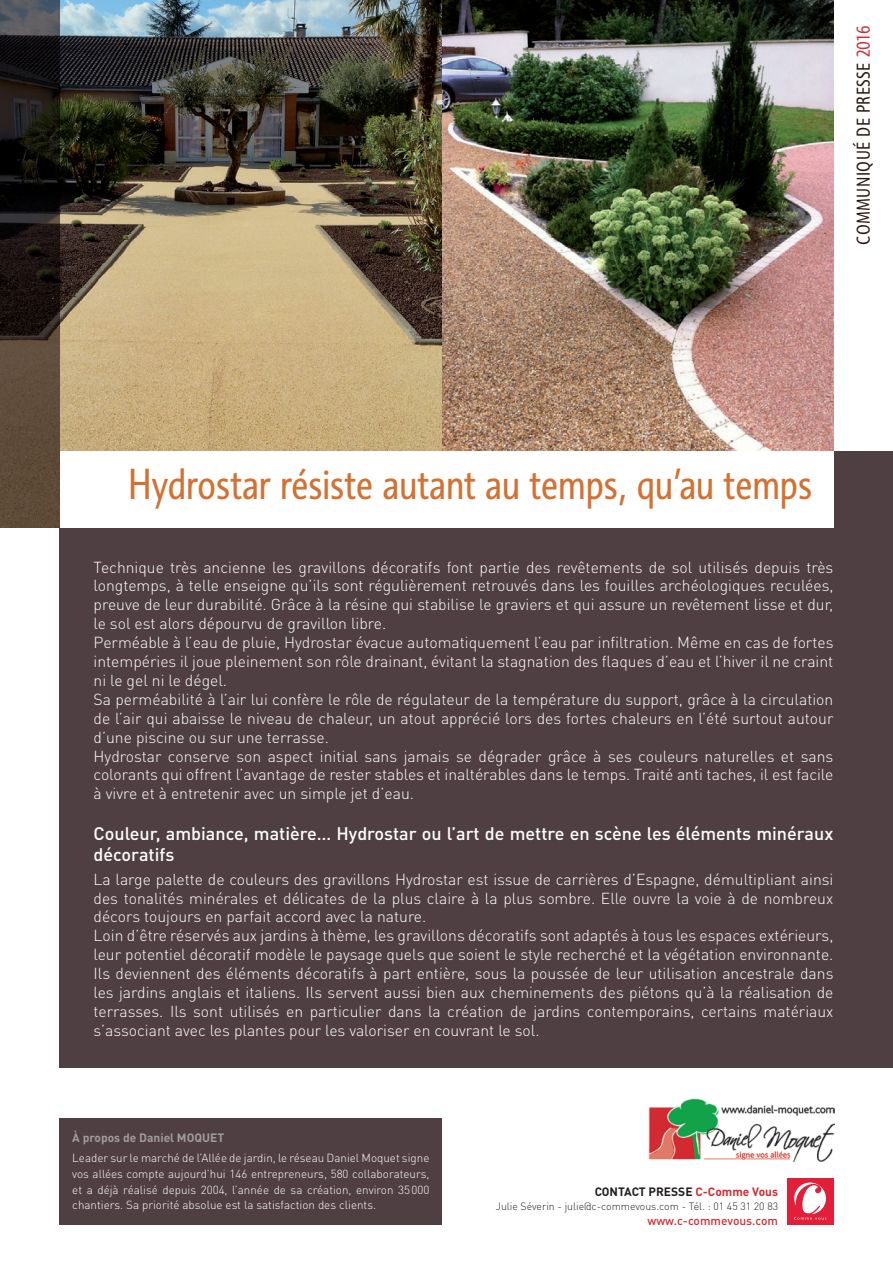
<style>
.page{position:relative;width:893px;height:1263px;background:#fff}
.page>*{position:absolute;margin:0;border:0;box-sizing:border-box;transform-origin:0 0}
.t1{font:condensed 42px "Informa Pro";color:#d37133}
.t2{font:500 18px/21.6px "DIN Pro";color:#fff}
.t3{font:condensed 18px "Informa Pro";letter-spacing:.025em;color:#2c1812}
.t4{font:300 15.75px/18.9px "DIN Pro";color:#fff}
.t5{font:700 12px "DIN Pro";color:#231f20}
.t6{font:700 12px "DIN Pro";color:#9f9c9c}
.t7{font:500 12px "DIN Pro";color:#d22c33}
.t8{font:300 11.7px/15.8px "DIN Pro";color:#fff;text-align:justify}
.t9{font:300 10.5px "DIN Pro";color:#231f20}
.s1{color:#d22c33}
</style>
<div class="page">
<div style="left:60px;top:451px;width:833px;height:616px;background:#4f3f43"></div>
<img style="left:60px;top:0;width:382px;height:451px">
<img style="left:442px;top:0;width:391px;height:451px">
<svg style="left:0;top:0;width:60px;height:527px;background:#342b24"></svg>
<img style="left:648px;top:1098px;width:187px;height:63px">
<div style="left:60px;top:451px;width:773px;height:76px;background:#fff"></div>
<div style="left:60px;top:1118px;width:382px;height:107px;background:#4f3f43"></div>
<div style="left:787px;top:1178px;width:46px;height:47px;background:#e21e38"></div>
<svg style="left:794px;top:1182px;width:32px;height:38px"></svg>
<p class="t3" style="left:852px;top:245px;width:220px;rotate:-90deg">COMMUNIQUÉ DE PRESSE <span class="s1">2016</span></p>
<h1 class="t1" style="left:128px;top:459px;width:686px">Hydrostar résiste autant au temps, qu’au temps</h1>
<p class="t4" style="left:94px;top:557px;width:741px">Technique très ancienne les gravillons décoratifs font partie des revêtements de sol utilisés depuis très longtemps, à telle enseigne qu’ils sont régulièrement retrouvés dans les fouilles archéologiques reculées, preuve de leur durabilité. Grâce à la résine qui stabilise le graviers et qui assure un revêtement lisse et dur, le sol est alors dépourvu de gravillon libre.<br>Perméable à l’eau de pluie, Hydrostar évacue automatiquement l’eau par infiltration. Même en cas de fortes intempéries il joue pleinement son rôle drainant, évitant la stagnation des flaques d’eau et l’hiver il ne craint ni le gel ni le dégel.<br>Sa perméabilité à l’air lui confère le rôle de régulateur de la température du support, grâce à la circulation de l’air qui abaisse le niveau de chaleur, un atout apprécié lors des fortes chaleurs en l’été surtout autour d’une piscine ou sur une terrasse.<br>Hydrostar conserve son aspect initial sans jamais se dégrader grâce à ses couleurs naturelles et sans colorants qui offrent l’avantage de rester stables et inaltérables dans le temps. Traité anti taches, il est facile à vivre et à entretenir avec un simple jet d’eau.</p>
<p class="t2" style="left:94px;top:822px;width:741px">Couleur, ambiance, matière… Hydrostar ou l’art de mettre en scène les éléments minéraux décoratifs</p>
<p class="t4" style="left:94px;top:869px;width:741px">La large palette de couleurs des gravillons Hydrostar est issue de carrières d’Espagne, démultipliant ainsi des tonalités minérales et délicates de la plus claire à la plus sombre. Elle ouvre la voie à de nombreux décors toujours en parfait accord avec la nature.<br>Loin d’être réservés aux jardins à thème, les gravillons décoratifs sont adaptés à tous les espaces extérieurs, leur potentiel décoratif modèle le paysage quels que soient le style recherché et la végétation environnante.<br>Ils deviennent des éléments décoratifs à part entière, sous la poussée de leur utilisation ancestrale dans les jardins anglais et italiens. Ils servent aussi bien aux cheminements des piétons qu’à la réalisation de terrasses. Ils sont utilisés en particulier dans la création de jardins contemporains, certains matériaux s’associant avec les plantes pour les valoriser en couvrant le sol.</p>
<p class="t6" style="left:72px;top:1130px;width:153px">À propos de Daniel MOQUET</p>
<p class="t8" style="left:72px;top:1149px;width:359px">Leader sur le marché de l’Allée de jardin, le réseau Daniel Moquet signe vos allées compte aujourd’hui 146 entrepreneurs, 580 collaborateurs, et a déjà réalisé depuis 2004, l’année de sa création, environ 35000 chantiers. Sa priorité absolue est la satisfaction des clients.</p>
<p class="t5" style="left:595px;top:1183px;width:185px">CONTACT PRESSE <span class="s1">C-Comme Vous</span></p>
<p class="t9" style="left:496px;top:1199px;width:284px">Julie Séverin - julie@c-commevous.com - Tél. : 01 45 31 20 83</p>
<p class="t7" style="left:647px;top:1212px;width:132px">www.c-commevous.com</p>
</div>
